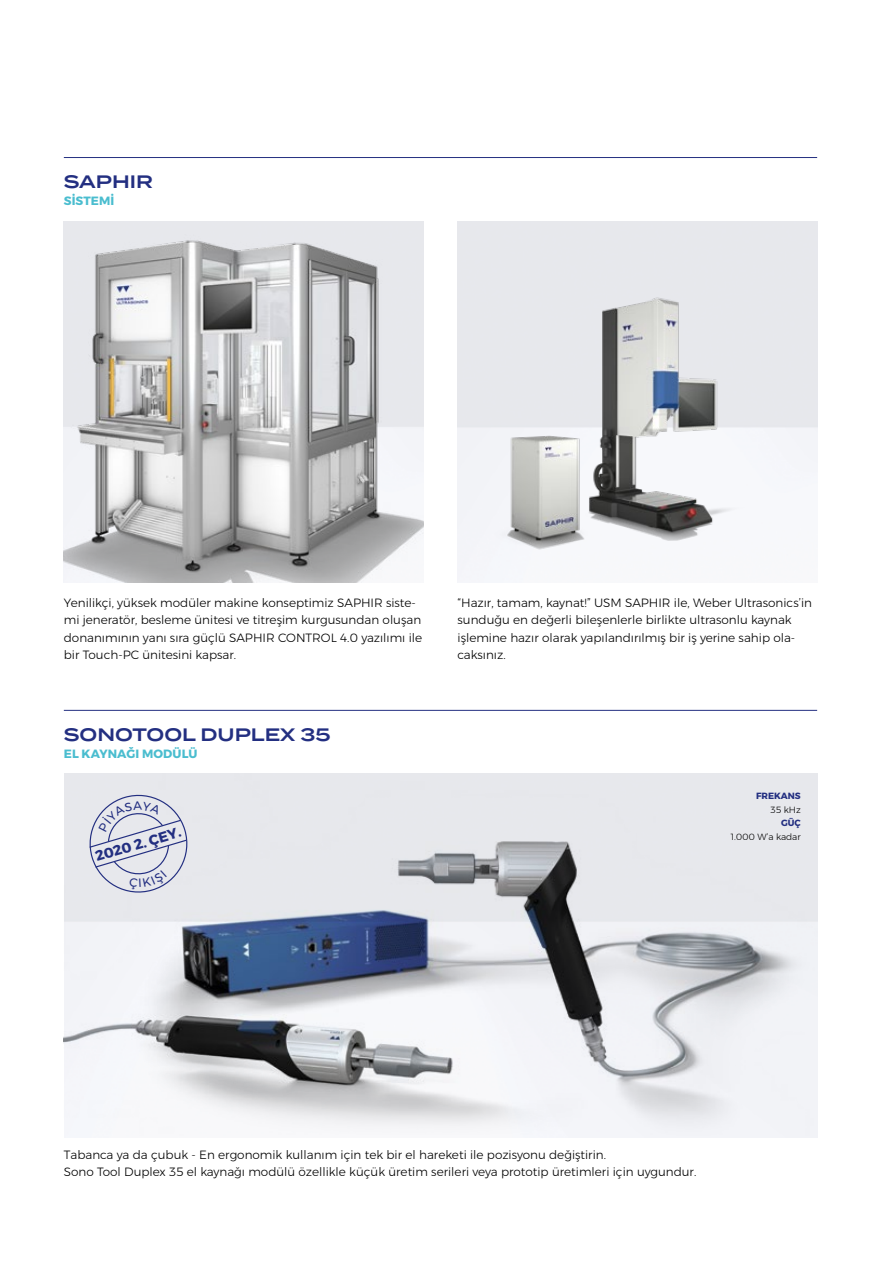
<style>
.page{position:relative;width:881px;height:1263px;background:#fff}
.page>*{position:absolute;margin:0;border:0;box-sizing:border-box;transform-origin:0 0}
.t1{font:600 18px "Termina";color:#232f81}
.t2{font:700 14.25px "Montserrat";color:#232f81}
.t3{font:300 12px/17.2px "Montserrat";color:#000}
.t4{font:700 12px "Montserrat";letter-spacing:.01em;color:#4abdcf}
.t5{font:300 9px "Montserrat";color:#000}
.t6{font:700 9px "Montserrat";color:#232f81}
</style>
<div class="page">
<hr style="left:64px;top:157px;width:752px;height:1px;background:#232f81">
<div style="left:61px;top:707px;width:758px;height:7px;background:#fff;opacity:.75"></div>
<hr style="left:64px;top:710px;width:752px;height:1px;background:#232f81">
<img style="left:492px;top:290px;width:271px;height:276px">
<img style="left:64px;top:235px;width:359px;height:347px">
<img style="left:64px;top:774px;width:752px;height:361px">
<svg style="left:85px;top:790px;width:107px;height:107px"></svg>
<h1 class="t1" style="left:64px;top:169px;width:90px">SAPHIR</h1>
<p class="t4" style="left:64px;top:191px;width:52px">SİSTEMİ</p>
<p class="t3" style="left:64px;top:594px;width:360px">Yenilikçi, yüksek modüler makine konseptimiz SAPHIR siste&shy;mi jeneratör, besleme ünitesi ve titreşim kurgusundan oluşan donanımının yanı sıra güçlü SAPHIR CONTROL 4.0 yazılımı ile bir Touch-PC ünitesini kapsar.</p>
<p class="t3" style="left:457px;top:594px;width:356px">“Hazır, tamam, kaynat!” USM SAPHIR ile, Weber Ultrasonics’in sunduğu en değerli bileşenlerle birlikte ultrasonlu kaynak işlemine hazır olarak yapılandırılmış bir iş yerine sahip ola&shy;caksınız.</p>
<h1 class="t1" style="left:64px;top:721px;width:268px">SONOTOOL DUPLEX 35</h1>
<p class="t4" style="left:64px;top:744px;width:135px">EL KAYNAĞI MODÜLÜ</p>
<p class="t2" style="left:92px;top:846px;width:90px;rotate:-17deg">2020 2. ÇEY.</p>
<p class="t6" style="left:755px;top:789px;width:46px">FREKANS</p>
<p class="t5" style="left:770px;top:803px;width:32px">35 kHz</p>
<p class="t6" style="left:780px;top:816px;width:21px">GÜÇ</p>
<p class="t5" style="left:730px;top:830px;width:71px">1.000 W’a kadar</p>
<p class="t3" style="left:64px;top:1146px;width:633px">Tabanca ya da çubuk - En ergonomik kullanım için tek bir el hareketi ile pozisyonu değiştirin.<br>Sono Tool Duplex 35 el kaynağı modülü özellikle küçük üretim serileri veya prototip üretimleri için uygundur.</p>
</div>
